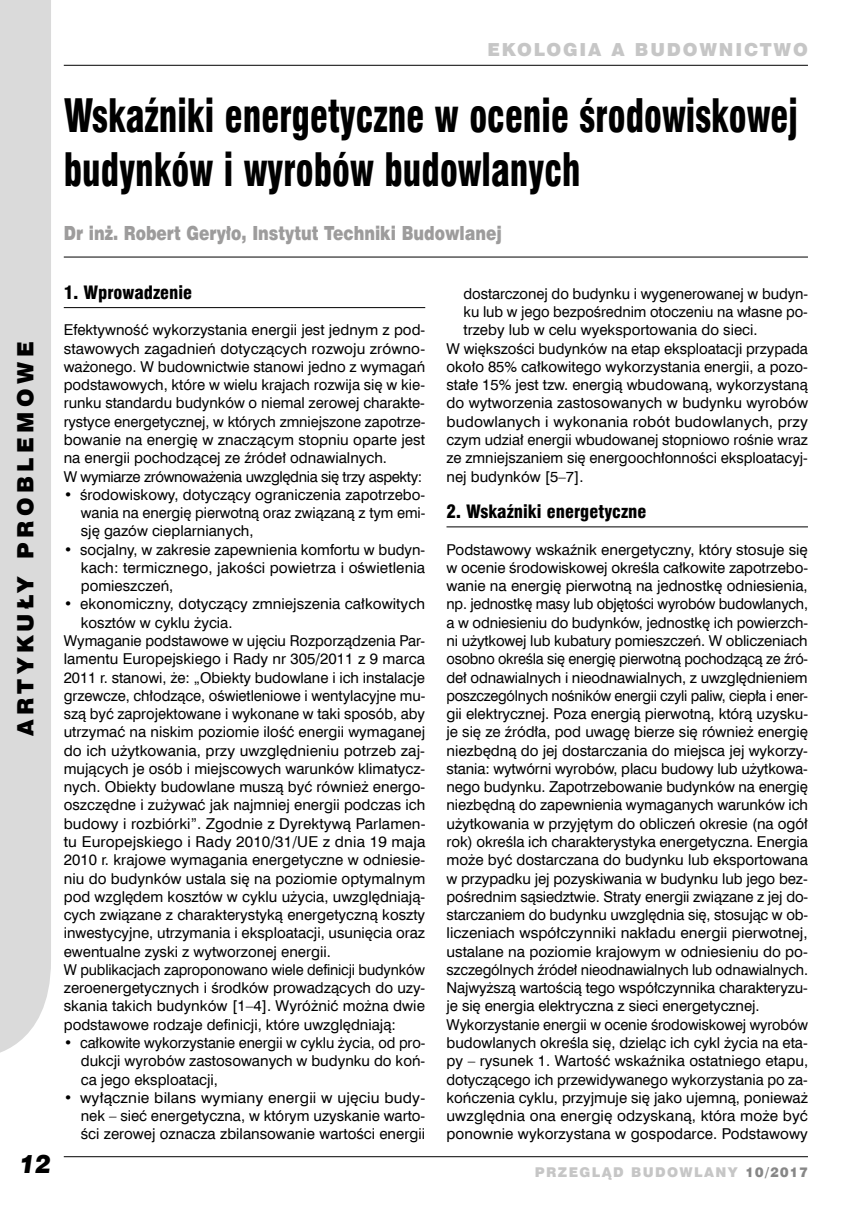
<style>
.page{position:relative;width:859px;height:1212px;background:#fff}
.page>*{position:absolute;margin:0;border:0;box-sizing:border-box;transform-origin:0 0}
.t1{font:45px/54.3px "Swis 721 Blk Cn EU";color:#000;scale:.8 1}
.t2{font:italic 25.5px "Swis 721 Blk EU";color:#000;scale:.95 1}
.t3{font:22.5px "Swis 721 Blk EU";letter-spacing:.2em;color:#000}
.t4{font:19.5px "Swis 721 Blk EU";color:#9d9c9c;scale:.8 1}
.t5{font:18px "Swis 721 Blk Cn EU";color:#000}
.t6{font:18px "Swis 721 Blk EU";letter-spacing:.1em;color:#c6c6c6}
.t7{font:15px/18.3px "Swis 721 EU Normal";letter-spacing:-.005em;color:#000;text-align:justify}
.t8{font:13.5px "Swis 721 Blk EU";letter-spacing:.1em;color:#c6c6c6}
.s1{color:#878787}
</style>
<div class="page">
<div style="left:0;top:0;width:51px;height:1053px;background:#dadada"></div>
<hr style="left:64px;top:1156px;width:744px;height:1px;background:#000">
<hr style="left:64px;top:65px;width:744px;height:1px;background:#000">
<hr style="left:64px;top:257px;width:744px;height:1px;background:#000">
<hr style="left:64px;top:307px;width:361px;height:1px;background:#000">
<hr style="left:446px;top:527px;width:362px;height:1px;background:#000">
<p class="t6" style="left:488px;top:38px;width:46px">EKOLOG</p>
<p class="t6" style="left:580px;top:38px;width:73px">IAABUDOWN</p>
<p class="t6" style="left:735px;top:38px;width:57px">ICTWO</p>
<h1 class="t1" style="left:64px;top:91px;width:919px">Wskaźniki energetyczne w ocenie środowiskowej budynków i wyrobów budowlanych</h1>
<h3 class="t4" style="left:64px;top:220px;width:549px">Dr inż. Robert Geryło, Instytut Techniki Budowlanej</h3>
<h3 class="t3" style="left:11px;top:736px;width:395px;rotate:-90deg">ARTYKUŁY PROBLEMOWE</h3>
<h2 class="t2" style="left:19px;top:1147px;width:35px">12</h2>
<p class="t5" style="left:64px;top:281px;width:130px">1. Wprowadzenie</p>
<p class="t7" style="left:64px;top:321px;width:363px;text-align:left">Efektywność wykorzystania energii jest jednym z pod&shy;stawowych zagadnień dotyczących rozwoju zrówno&shy;ważonego. W budownictwie stanowi jedno z wymagań podstawowych, które w wielu krajach rozwija się w kie&shy;runku standardu budynków o niemal zerowej charakte&shy;rystyce energetycznej, w których zmniejszone zapotrze&shy;bowanie na energię w znaczącym stopniu oparte jest na energii pochodzącej ze źródeł odnawialnych.<br>W wymiarze zrównoważenia uwzględnia się trzy aspekty:</p>
<p class="t7" style="left:81px;top:486px;width:346px;text-indent:-17px">• środowiskowy, dotyczący ograniczenia zapotrzebo&shy;wania na energię pierwotną oraz związaną z tym emi&shy;sję gazów cieplarnianych,</p>
<p class="t7" style="left:81px;top:541px;width:346px;text-indent:-17px">• socjalny, w zakresie zapewnienia komfortu w budyn&shy;kach: termicznego, jakości powietrza i oświetlenia pomieszczeń,</p>
<p class="t7" style="left:64px;top:595px;width:363px">• ekonomiczny, dotyczący zmniejszenia całkowitych</p>
<p class="t7" style="left:81px;top:614px;width:153px">kosztów w cyklu życia.</p>
<p class="t7" style="left:64px;top:632px;width:363px">Wymaganie podstawowe w ujęciu Rozporządzenia Par-</p>
<p class="t7" style="left:64px;top:650px;width:363px">lamentu Europejskiego i Rady nr 305/2011 z 9 marca</p>
<p class="t7" style="left:64px;top:668px;width:363px">2011 r. stanowi, że: „Obiekty budowlane i ich instalacje</p>
<p class="t7" style="left:64px;top:687px;width:363px">grzewcze, chłodzące, oświetleniowe i wentylacyjne mu-</p>
<p class="t7" style="left:64px;top:705px;width:363px">szą być zaprojektowane i wykonane w taki sposób, aby</p>
<p class="t7" style="left:64px;top:723px;width:363px">utrzymać na niskim poziomie ilość energii wymaganej</p>
<p class="t7" style="left:64px;top:742px;width:363px">do ich użytkowania, przy uwzględnieniu potrzeb zaj-</p>
<p class="t7" style="left:64px;top:760px;width:363px">mujących je osób i miejscowych warunków klimatycz-</p>
<p class="t7" style="left:64px;top:778px;width:363px">nych. Obiekty budowlane muszą być również energo-</p>
<p class="t7" style="left:64px;top:796px;width:363px">oszczędne i zużywać jak najmniej energii podczas ich</p>
<p class="t7" style="left:64px;top:815px;width:363px">budowy i rozbiórki”. Zgodnie z Dyrektywą Parlamen-</p>
<p class="t7" style="left:64px;top:833px;width:363px">tu Europejskiego i Rady 2010/31/UE z dnia 19 maja</p>
<p class="t7" style="left:64px;top:851px;width:363px">2010 r. krajowe wymagania energetyczne w odniesie-</p>
<p class="t7" style="left:64px;top:869px;width:363px">niu do budynków ustala się na poziomie optymalnym</p>
<p class="t7" style="left:64px;top:888px;width:363px">pod względem kosztów w cyklu użycia, uwzględniają-</p>
<p class="t7" style="left:64px;top:906px;width:363px">cych związane z charakterystyką energetyczną koszty</p>
<p class="t7" style="left:64px;top:924px;width:363px">inwestycyjne, utrzymania i eksploatacji, usunięcia oraz</p>
<p class="t7" style="left:64px;top:942px;width:268px">ewentualne zyski z wytworzonej energii.</p>
<p class="t7" style="left:64px;top:961px;width:363px">W publikacjach zaproponowano wiele definicji budynków</p>
<p class="t7" style="left:64px;top:979px;width:363px">zeroenergetycznych i środków prowadzących do uzy-</p>
<p class="t7" style="left:64px;top:997px;width:363px">skania takich budynków [1–4]. Wyróżnić można dwie</p>
<p class="t7" style="left:64px;top:1016px;width:334px">podstawowe rodzaje definicji, które uwzględniają:</p>
<p class="t7" style="left:81px;top:1034px;width:346px;text-indent:-17px">• całkowite wykorzystanie energii w cyklu życia, od pro&shy;dukcji wyrobów zastosowanych w budynku do koń&shy;ca jego eksploatacji,</p>
<p class="t7" style="left:81px;top:1089px;width:346px;text-indent:-17px">• wyłącznie bilans wymiany energii w ujęciu budy&shy;nek – sieć energetyczna, w którym uzyskanie warto&shy;ści zerowej oznacza zbilansowanie wartości energii</p>
<p class="t7" style="left:463px;top:285px;width:346px">dostarczonej do budynku i wygenerowanej w budyn-</p>
<p class="t7" style="left:463px;top:303px;width:346px">ku lub w jego bezpośrednim otoczeniu na własne po-</p>
<p class="t7" style="left:463px;top:321px;width:296px">trzeby lub w celu wyeksportowania do sieci.</p>
<p class="t7" style="left:446px;top:340px;width:363px">W większości budynków na etap eksploatacji przypada</p>
<p class="t7" style="left:446px;top:358px;width:363px">około 85% całkowitego wykorzystania energii, a pozo-</p>
<p class="t7" style="left:446px;top:376px;width:363px">stałe 15% jest tzw. energią wbudowaną, wykorzystaną</p>
<p class="t7" style="left:446px;top:394px;width:363px">do wytworzenia zastosowanych w budynku wyrobów</p>
<p class="t7" style="left:446px;top:413px;width:363px">budowlanych i wykonania robót budowlanych, przy</p>
<p class="t7" style="left:446px;top:431px;width:363px">czym udział energii wbudowanej stopniowo rośnie wraz</p>
<p class="t7" style="left:446px;top:449px;width:363px">ze zmniejszaniem się energoochłonności eksploatacyj-</p>
<p class="t7" style="left:446px;top:467px;width:138px">nej budynków [5–7].</p>
<p class="t5" style="left:446px;top:500px;width:202px">2. Wskaźniki energetyczne</p>
<p class="t7" style="left:446px;top:541px;width:363px;text-align:left">Podstawowy wskaźnik energetyczny, który stosuje się w ocenie środowiskowej określa całkowite zapotrzebo&shy;wanie na energię pierwotną na jednostkę odniesienia, np. jednostkę masy lub objętości wyrobów budowlanych, a w odniesieniu do budynków, jednostkę ich powierzch&shy;ni użytkowej lub kubatury pomieszczeń. W obliczeniach osobno określa się energię pierwotną pochodzącą ze źró&shy;deł odnawialnych i nieodnawialnych, z uwzględnieniem poszczególnych nośników energii czyli paliw, ciepła i ener&shy;gii elektrycznej. Poza energią pierwotną, którą uzysku&shy;je się ze źródła, pod uwagę bierze się również energię niezbędną do jej dostarczania do miejsca jej wykorzy&shy;stania: wytwórni wyrobów, placu budowy lub użytkowa&shy;nego budynku. Zapotrzebowanie budynków na energię niezbędną do zapewnienia wymaganych warunków ich użytkowania w przyjętym do obliczeń okresie (na ogół rok) określa ich charakterystyka energetyczna. Energia może być dostarczana do budynku lub eksportowana w przypadku jej pozyskiwania w budynku lub jego bez&shy;pośrednim sąsiedztwie. Straty energii związane z jej do&shy;starczaniem do budynku uwzględnia się, stosując w ob&shy;liczeniach współczynniki nakładu energii pierwotnej, ustalane na poziomie krajowym w odniesieniu do po&shy;szczególnych źródeł nieodnawialnych lub odnawialnych.<br>Najwyższą wartością tego współczynnika charakteryzu&shy;je się energia elektryczna z sieci energetycznej.<br>Wykorzystanie energii w ocenie środowiskowej wyrobów budowlanych określa się, dzieląc ich cykl życia na eta&shy;py – rysunek 1. Wartość wskaźnika ostatniego etapu, dotyczącego ich przewidywanego wykorzystania po za&shy;kończenia cyklu, przyjmuje się jako ujemną, ponieważ uwzględnia ona energię odzyskaną, która może być ponownie wykorzystana w gospodarce. Podstawowy</p>
<p class="t8" style="left:535px;top:1163px;width:275px">PRzeglĄd budowlany <span class="s1">10/2017</span></p>
</div>
